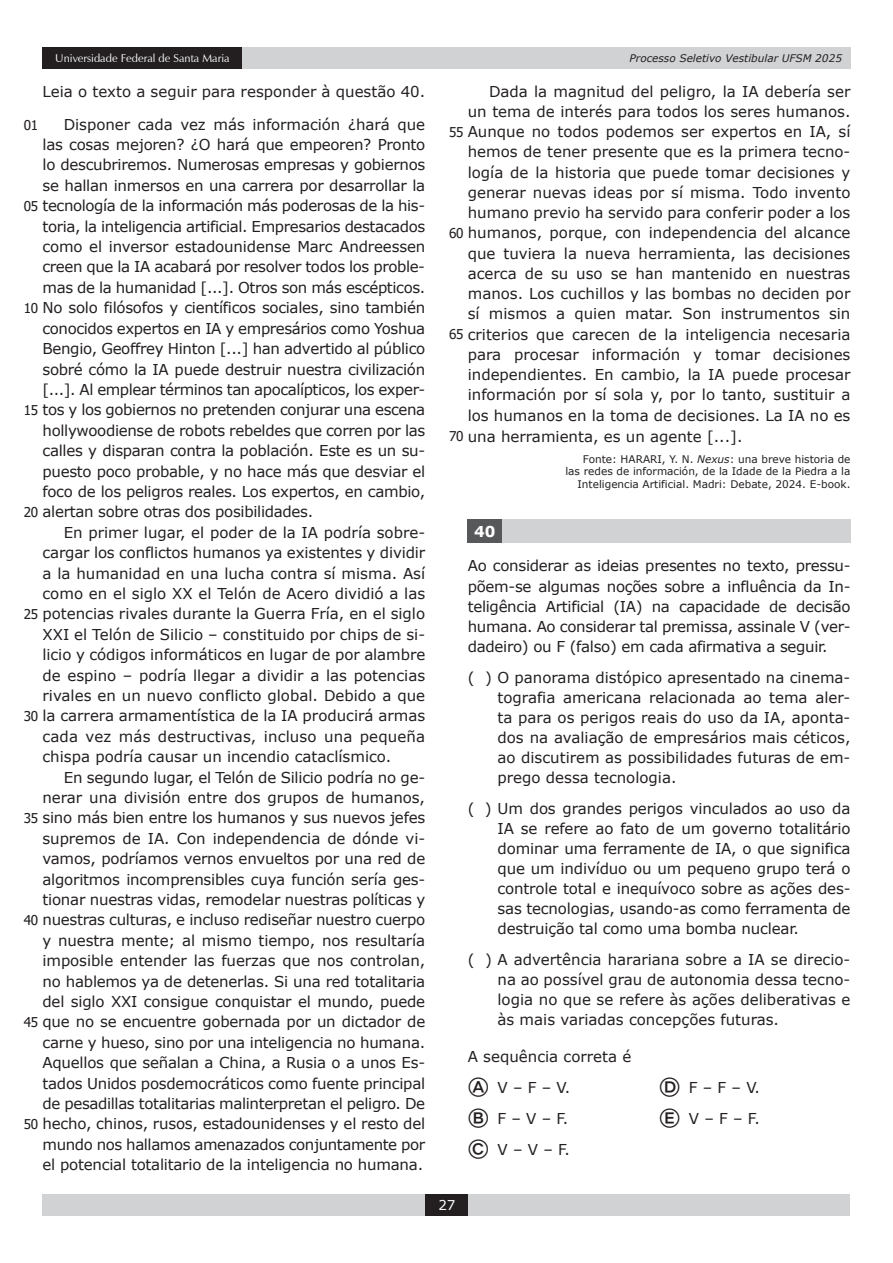
<style>
.page{position:relative;width:893px;height:1263px;background:#fff}
.page>*{position:absolute;margin:0;border:0;box-sizing:border-box;transform-origin:0 0}
.t1{font:15px/20.4px "Verdana";color:#231f20;text-align:justify}
.t2{font:700 15px "Verdana";color:#fff}
.t3{font:13.5px "Tahoma";letter-spacing:-.03em;color:#231f20}
.t4{font:13.5px "Verdana";color:#fff}
.t5{font:11.25px "Zapf Humanist 601 BT";color:#fff}
.t6{font:10.5px/12.6px "Verdana";color:#231f20;text-align:right}
.t7{font:italic 10.5px "Verdana";color:#231f20}
.s1{font-style:italic}
.s2{font-family:"Bundesbahn Pi Three";font-size:22.5px}
</style>
<div class="page">
<div style="left:234px;top:47px;width:616px;height:22px;background:#d1d2d4"></div>
<div style="left:43px;top:1194px;width:807px;height:22px;background:#d1d2d4"></div>
<div style="left:425px;top:1194px;width:43px;height:22px;background:#231f20"></div>
<div style="left:43px;top:47px;width:199px;height:22px;background:#231f20"></div>
<div style="left:468px;top:519px;width:34px;height:24px;background:#57585a"></div>
<div style="left:502px;top:519px;width:348px;height:24px;background:#d1d2d4"></div>
<p class="t5" style="left:55px;top:51px;width:176px">Universidade Federal de Santa Maria</p>
<p class="t7" style="left:630px;top:51px;width:214px">Processo Seletivo Vestibular UFSM 2025</p>
<p class="t1" style="left:43px;top:81px;width:384px">Leia o texto a seguir para responder à questão 40.</p>
<p class="t1" style="left:43px;top:114px;width:384px;text-indent:21px">Disponer cada vez más información ¿hará que las cosas mejoren? ¿O hará que empeoren? Pronto lo descubriremos. Numerosas empresas y gobiernos se hallan inmersos en una carrera por desarrollar la tecnología de la información más poderosas de la his&shy;toria, la inteligencia artificial. Empresarios destacados como el inversor estadounidense Marc Andreessen creen que la IA acabará por resolver todos los proble&shy;mas de la humanidad [...]. Otros son más escépticos.<br>No solo filósofos y científicos sociales, sino también conocidos expertos en IA y empresários como Yoshua Bengio, Geoffrey Hinton [...] han advertido al público sobré cómo la IA puede destruir nuestra civilización [...]. Al emplear términos tan apocalípticos, los exper&shy;tos y los gobiernos no pretenden conjurar una escena hollywoodiense de robots rebeldes que corren por las calles y disparan contra la población. Este es un su&shy;puesto poco probable, y no hace más que desviar el foco de los peligros reales. Los expertos, en cambio, alertan sobre otras dos posibilidades.</p>
<p class="t1" style="left:43px;top:522px;width:384px;text-indent:21px">En primer lugar, el poder de la IA podría sobre&shy;cargar los conflictos humanos ya existentes y dividir a la humanidad en una lucha contra sí misma. Así como en el siglo XX el Telón de Acero dividió a las potencias rivales durante la Guerra Fría, en el siglo XXI el Telón de Silicio – constituido por chips de si&shy;licio y códigos informáticos en lugar de por alambre de espino – podría llegar a dividir a las potencias rivales en un nuevo conflicto global. Debido a que la carrera armamentística de la IA producirá armas cada vez más destructivas, incluso una pequeña chispa podría causar un incendio cataclísmico.</p>
<p class="t1" style="left:43px;top:767px;width:384px;text-indent:21px">En segundo lugar, el Telón de Silicio podría no ge&shy;nerar una división entre dos grupos de humanos, sino más bien entre los humanos y sus nuevos jefes supremos de IA. Con independencia de dónde vi&shy;vamos, podríamos vernos envueltos por una red de algoritmos incomprensibles cuya función sería ges&shy;tionar nuestras vidas, remodelar nuestras políticas y nuestras culturas, e incluso rediseñar nuestro cuerpo y nuestra mente; al mismo tiempo, nos resultaría imposible entender las fuerzas que nos controlan, no hablemos ya de detenerlas. Si una red totalitaria del siglo XXI consigue conquistar el mundo, puede que no se encuentre gobernada por un dictador de carne y hueso, sino por una inteligencia no humana.<br>Aquellos que señalan a China, a Rusia o a unos Es&shy;tados Unidos posdemocráticos como fuente principal de pesadillas totalitarias malinterpretan el peligro. De hecho, chinos, rusos, estadounidenses y el resto del mundo nos hallamos amenazados conjuntamente por el potencial totalitario de la inteligencia no humana.</p>
<p class="t1" style="left:468px;top:81px;width:384px;text-indent:21px">Dada la magnitud del peligro, la IA debería ser un tema de interés para todos los seres humanos.<br>Aunque no todos podemos ser expertos en IA, sí hemos de tener presente que es la primera tecno&shy;logía de la historia que puede tomar decisiones y generar nuevas ideas por sí misma. Todo invento humano previo ha servido para conferir poder a los humanos, porque, con independencia del alcance que tuviera la nueva herramienta, las decisiones acerca de su uso se han mantenido en nuestras manos. Los cuchillos y las bombas no deciden por sí mismos a quien matar. Son instrumentos sin criterios que carecen de la inteligencia necesaria para procesar información y tomar decisiones independientes. En cambio, la IA puede procesar información por sí sola y, por lo tanto, sustituir a los humanos en la toma de decisiones. La IA no es una herramienta, es un agente [...].</p>
<p class="t6" style="left:565px;top:452px;width:287px">Fonte: HARARI, Y. N. <span class="s1">Nexus</span>: una breve historia de<br>las redes de información, de la Idade de la Piedra a la<br>Inteligencia Artificial. Madri: Debate, 2024. E-book.</p>
<p class="t2" style="left:474px;top:520px;width:23px">40</p>
<p class="t1" style="left:468px;top:556px;width:384px">Ao considerar as ideias presentes no texto, pressu&shy;põem-se algumas noções sobre a influência da In&shy;teligência Artificial (IA) na capacidade de decisão humana. Ao considerar tal premissa, assinale V (ver&shy;dadeiro) ou F (falso) em cada afirmativa a seguir.</p>
<p class="t1" style="left:497px;top:667px;width:354px;text-indent:-30px">( ) O panorama distópico apresentado na cinema&shy;tografia americana relacionada ao tema aler&shy;ta para os perigos reais do uso da IA, aponta&shy;dos na avaliação de empresários mais céticos, ao discutirem as possibilidades futuras de em&shy;prego dessa tecnologia.</p>
<p class="t1" style="left:497px;top:798px;width:354px;text-indent:-30px">( ) Um dos grandes perigos vinculados ao uso da IA se refere ao fato de um governo totalitário dominar uma ferramente de IA, o que significa que um indivíduo ou um pequeno grupo terá o controle total e inequívoco sobre as ações des&shy;sas tecnologias, usando-as como ferramenta de destruição tal como uma bomba nuclear.</p>
<p class="t1" style="left:497px;top:949px;width:354px;text-indent:-30px">( ) A advertência harariana sobre a IA se direcio&shy;na ao possível grau de autonomia dessa tecno&shy;logia no que se refere às ações deliberativas e às mais variadas concepções futuras.</p>
<p class="t1" style="left:468px;top:1041px;width:165px;line-height:30.8px;text-align:left">A sequência correta é<br><span class="s2">A</span> V – F – V.<br><span class="s2">B</span> F – V – F.<br><span class="s2">C</span> V – V – F.</p>
<p class="t3" style="left:24px;top:116px;width:16px">01</p>
<p class="t3" style="left:449px;top:123px;width:16px">55</p>
<p class="t3" style="left:24px;top:197px;width:16px">05</p>
<p class="t3" style="left:449px;top:224px;width:16px">60</p>
<p class="t3" style="left:24px;top:299px;width:16px">10</p>
<p class="t3" style="left:449px;top:325px;width:16px">65</p>
<p class="t3" style="left:24px;top:401px;width:16px">15</p>
<p class="t3" style="left:449px;top:427px;width:16px">70</p>
<p class="t3" style="left:24px;top:503px;width:16px">20</p>
<p class="t3" style="left:24px;top:605px;width:16px">25</p>
<p class="t3" style="left:24px;top:707px;width:16px">30</p>
<p class="t3" style="left:24px;top:809px;width:16px">35</p>
<p class="t3" style="left:24px;top:911px;width:16px">40</p>
<p class="t3" style="left:24px;top:1013px;width:16px">45</p>
<p class="t1" style="left:659px;top:1072px;width:102px;line-height:30.8px"><span class="s2">D</span> F – F – V.<br><span class="s2">E</span> V – F – F.</p>
<p class="t3" style="left:24px;top:1115px;width:16px">50</p>
<p class="t4" style="left:438px;top:1196px;width:19px">27</p>
</div>
